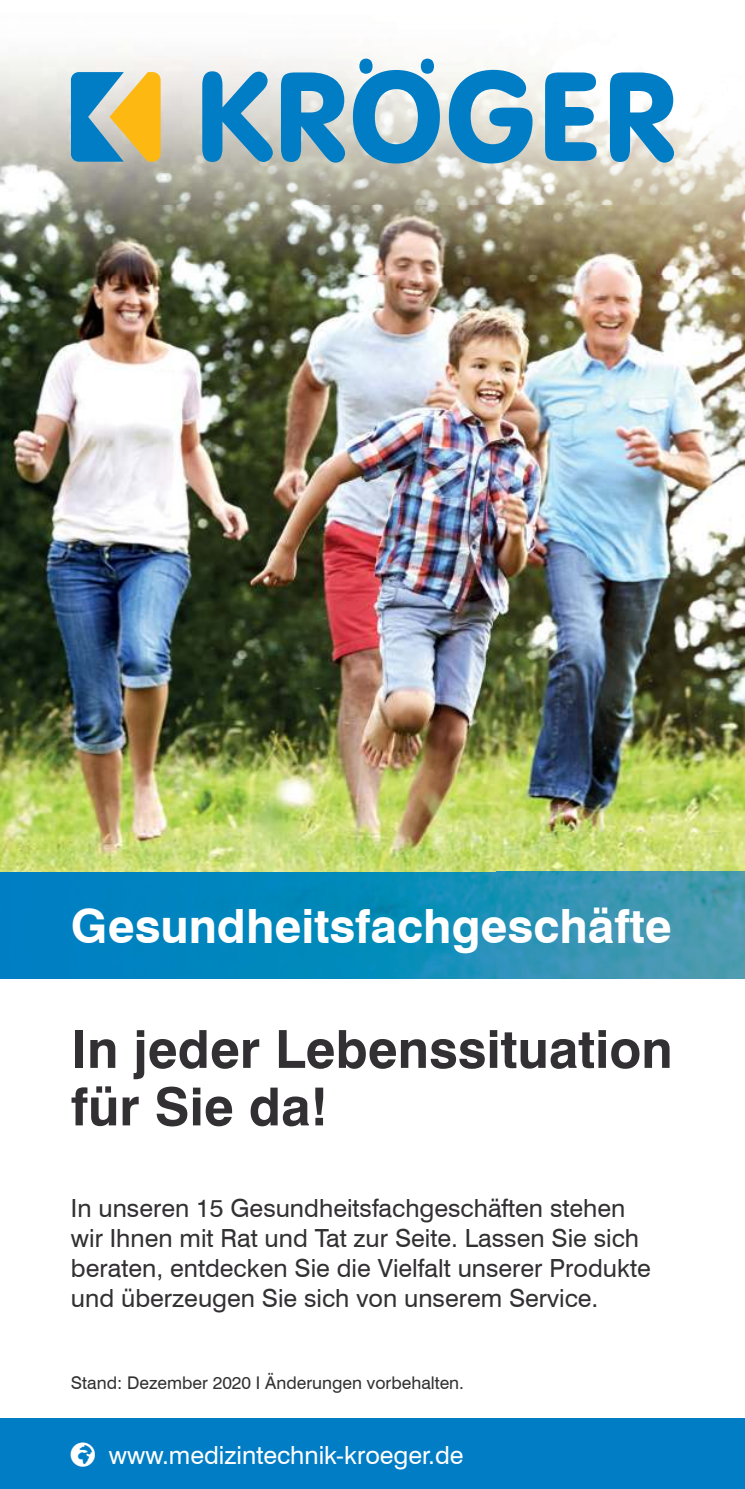
<style>
.page{position:relative;width:745px;height:1489px;background:#fff}
.page>*{position:absolute;margin:0;border:0;box-sizing:border-box;transform-origin:0 0}
.t1{font:700 52.5px/57.5px "Swiss 721 BT";color:#323032}
.t2{font:700 47.25px "Swiss 721 BT";color:#fff}
.t3{font:25px/30px "Swiss 721 BT";color:#323032}
.t4{font:25px "Swiss 721 BT";color:#fff}
.t5{font:17.5px "Swiss 721 BT";color:#323032}
</style>
<div class="page">
<div style="left:0;top:1417px;width:744px;height:71px;background:#007dc5"></div>
<img style="left:0;top:54px;width:744px;height:924px">
<svg style="left:71px;top:72px;width:89px;height:90px;background:#90a889"></svg>
<svg style="left:202px;top:59px;width:471px;height:104px"></svg>
<h2 class="t2" style="left:71px;top:908px;width:602px">Gesundheitsfachgeschäfte</h2>
<h1 class="t1" style="left:71px;top:1025px;width:603px">In jeder Lebenssituation für Sie da!</h1>
<p class="t3" style="left:71px;top:1195px;width:581px">In unseren 15 Gesundheitsfachgeschäften stehen wir Ihnen mit Rat und Tat zur Seite. Lassen Sie sich beraten, entdecken Sie die Vielfalt unserer Produkte und überzeugen Sie sich von unserem Service.</p>
<p class="t5" style="left:71px;top:1376px;width:394px">Stand: Dezember 2020 I Änderungen vorbehalten.</p>
<p class="t4" style="left:109px;top:1445px;width:356px">www.medizintechnik-kroeger.de</p>
</div>
